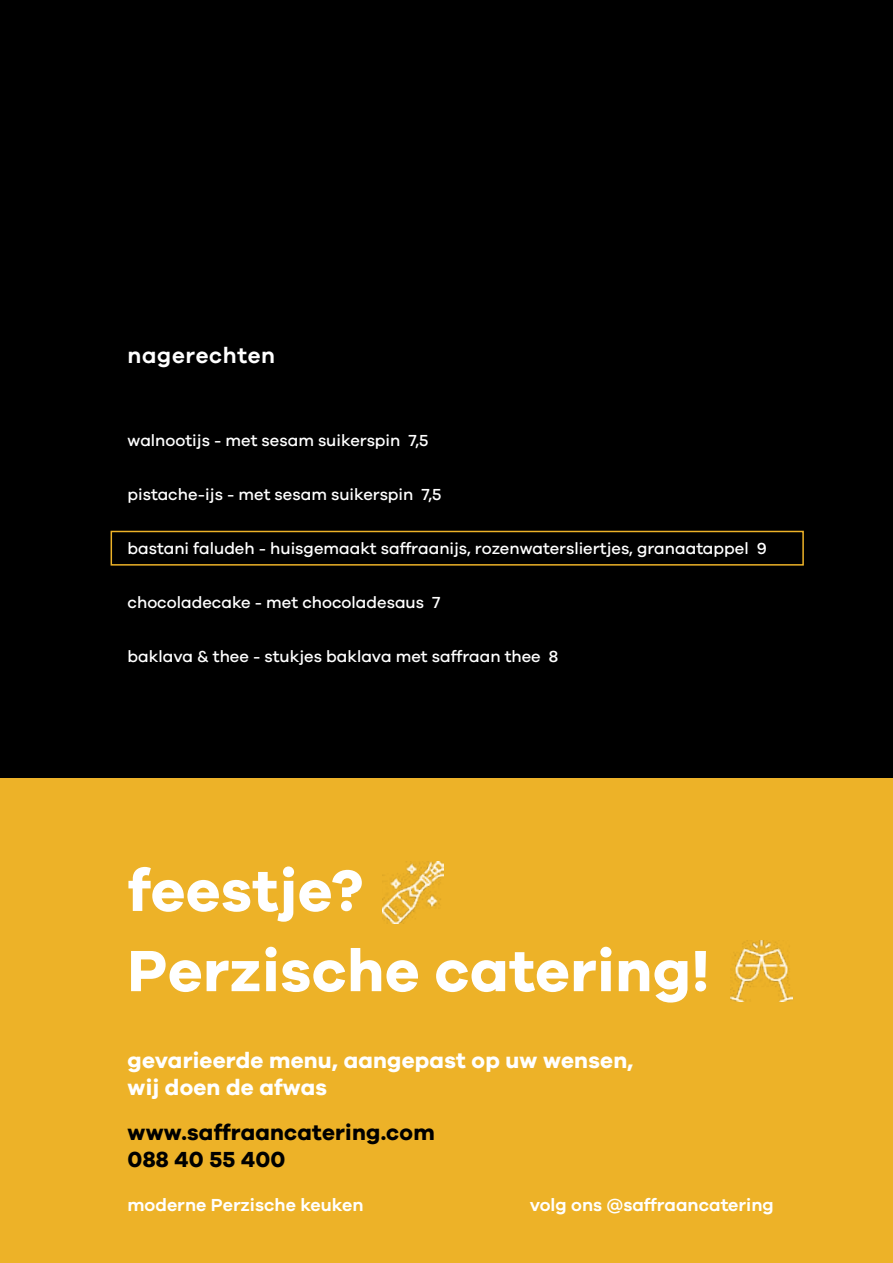
<style>
.page{position:relative;width:893px;height:1263px;background:#000}
.page>*{position:absolute;margin:0;border:0;box-sizing:border-box;transform-origin:0 0}
.t1{font:700 60px/80.2px "Galano Grotesque";letter-spacing:.01em;color:#fff}
.t2{font:700 22.5px/27px "Galano Grotesque";letter-spacing:.01em;color:#fff}
.t3{font:700 22.5px/27px "Galano Grotesque";letter-spacing:.01em;color:#000}
.t4{font:600 22.5px "Galano Grotesque";letter-spacing:.03em;color:#fff}
.t5{font:600 18px "Galano Grotesque";color:#fff}
.t6{font:500 16.5px "Galano Grotesque";color:#fff}
</style>
<div class="page">
<div style="left:0;top:778px;width:893px;height:485px;background:#edb228"></div>
<div style="left:111px;top:531px;width:693px;height:35px;border:2px solid #edb228"></div>
<img style="left:730px;top:940px;width:62px;height:62px">
<img style="left:382px;top:861px;width:62px;height:62px">
<h2 class="t4" style="left:128px;top:341px;width:149px">nagerechten</h2>
<p class="t6" style="left:128px;top:430px;width:303px">walnootijs - met sesam suikerspin 7,5</p>
<p class="t6" style="left:128px;top:484px;width:316px">pistache-ijs - met sesam suikerspin 7,5</p>
<p class="t6" style="left:128px;top:538px;width:641px">bastani faludeh - huisgemaakt saffraanijs, rozenwatersliertjes, granaatappel 9</p>
<p class="t6" style="left:128px;top:593px;width:314px">chocoladecake - met chocoladesaus 7</p>
<p class="t6" style="left:128px;top:647px;width:432px">baklava &amp; thee - stukjes baklava met saffraan thee 8</p>
<h1 class="t1" style="left:128px;top:849px;width:583px">feestje?<br>Perzische catering!</h1>
<h2 class="t2" style="left:128px;top:1046px;width:507px">gevarieerde menu, aangepast op uw wensen, wij doen de afwas</h2>
<h2 class="t3" style="left:128px;top:1118px;width:309px">www.saffraancatering.com<br>088 40 55 400</h2>
<p class="t5" style="left:128px;top:1194px;width:237px">moderne Perzische keuken</p>
<p class="t5" style="left:530px;top:1194px;width:246px">volg ons @saffraancatering</p>
</div>
